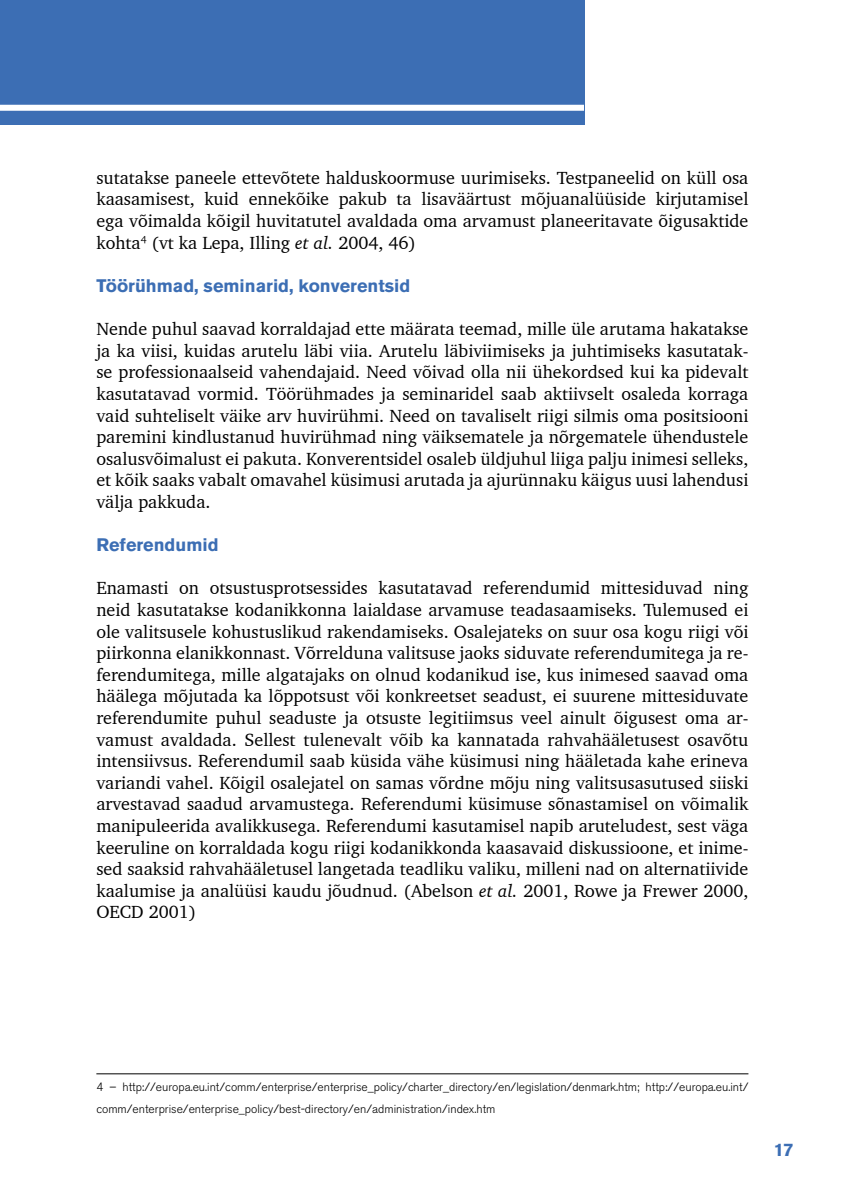
<style>
.page{position:relative;width:842px;height:1191px;background:#fff}
.page>*{position:absolute;margin:0;border:0;box-sizing:border-box;transform-origin:0 0}
.t1{font:18px/21.6px "Charter BT";color:#000;text-align:justify}
.t2{font:700 18px "Akzidenz Grotesk BE";color:#3c6eb4}
.t3{font:300 12px/21.6px "Akzidenz Grotesk BE";color:#000}
.s1{font-style:italic}
</style>
<div class="page">
<div style="left:0;top:0;width:584px;height:125px;background:#3c6eb4"></div>
<div style="left:0;top:105px;width:584px;height:6px;background:#fff"></div>
<hr style="left:96px;top:1073px;width:652px;height:1px;background:#000">
<p class="t1" style="left:96px;top:166px;width:653px">sutatakse paneele ettevõtete halduskoormuse uurimiseks. Testpaneelid on küll osa kaasamisest, kuid ennekõike pakub ta lisaväärtust mõjuanalüüside kirjutamisel ega võimalda kõigil huvitatutel avaldada oma arvamust planeeritavate õigusaktide kohta<sup>4</sup> (vt ka Lepa, Illing <span class="s1">et al.</span> 2004, 46)</p>
<p class="t2" style="left:96px;top:275px;width:315px">Töörühmad, seminarid, konverentsid</p>
<p class="t1" style="left:96px;top:318px;width:653px">Nende puhul saavad korraldajad ette määrata teemad, mille üle arutama hakatakse ja ka viisi, kuidas arutelu läbi viia. Arutelu läbiviimiseks ja juhtimiseks kasutatak&shy;se professionaalseid vahendajaid. Need võivad olla nii ühekordsed kui ka pidevalt kasutatavad vormid. Töörühmades ja seminaridel saab aktiivselt osaleda korraga vaid suhteliselt väike arv huvirühmi. Need on tavaliselt riigi silmis oma positsiooni paremini kindlustanud huvirühmad ning väiksematele ja nõrgematele ühendustele osalusvõimalust ei pakuta. Konverentsidel osaleb üldjuhul liiga palju inimesi selleks, et kõik saaks vabalt omavahel küsimusi arutada ja ajurünnaku käigus uusi lahendusi välja pakkuda.</p>
<p class="t2" style="left:96px;top:534px;width:124px">Referendumid</p>
<p class="t1" style="left:96px;top:577px;width:653px">Enamasti on otsustusprotsessides kasutatavad referendumid mittesiduvad ning neid kasutatakse kodanikkonna laialdase arvamuse teadasaamiseks. Tulemused ei ole valitsusele kohustuslikud rakendamiseks. Osalejateks on suur osa kogu riigi või piirkonna elanikkonnast. Võrrelduna valitsuse jaoks siduvate referendumitega ja re&shy;ferendumitega, mille algatajaks on olnud kodanikud ise, kus inimesed saavad oma häälega mõjutada ka lõppotsust või konkreetset seadust, ei suurene mittesiduvate referendumite puhul seaduste ja otsuste legitiimsus veel ainult õigusest oma ar&shy;vamust avaldada. Sellest tulenevalt võib ka kannatada rahvahääletusest osavõtu intensiivsus. Referendumil saab küsida vähe küsimusi ning hääletada kahe erineva variandi vahel. Kõigil osalejatel on samas võrdne mõju ning valitsusasutused siiski arvestavad saadud arvamustega. Referendumi küsimuse sõnastamisel on võimalik manipuleerida avalikkusega. Referendumi kasutamisel napib aruteludest, sest väga keeruline on korraldada kogu riigi kodanikkonda kaasavaid diskussioone, et inime&shy;sed saaksid rahvahääletusel langetada teadliku valiku, milleni nad on alternatiivide kaalumise ja analüüsi kaudu jõudnud. (Abelson <span class="s1">et al.</span> 2001, Rowe ja Frewer 2000, OECD 2001)</p>
<p class="t3" style="left:96px;top:1076px;width:653px">4 – http://europa.eu.int/comm/enterprise/enterprise_policy/charter_directory/en/legislation/denmark.htm; http://europa.eu.int/ comm/enterprise/enterprise_policy/best-directory/en/administration/index.htm</p>
<p class="t2" style="left:774px;top:1139px;width:21px">17</p>
</div>
